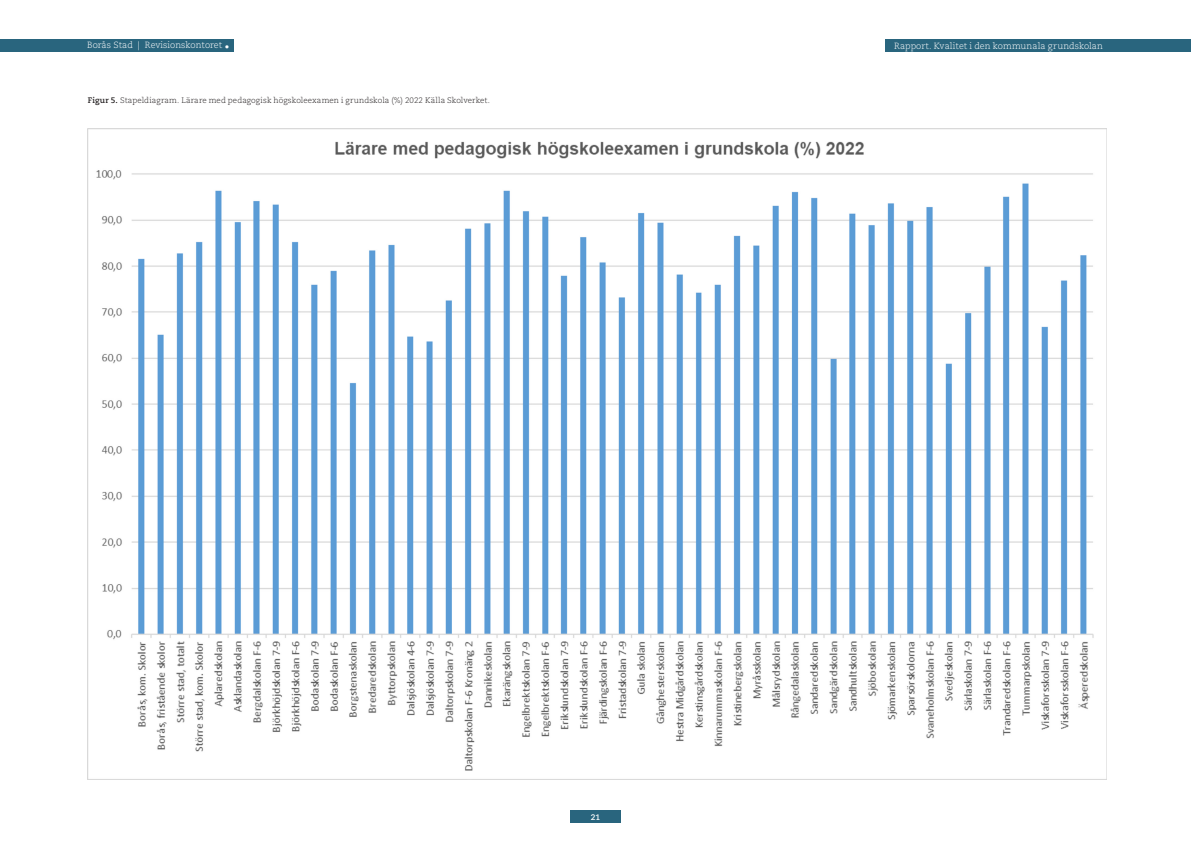
<style>
.page{position:relative;width:1191px;height:842px;background:#fff}
.page>*{position:absolute;margin:0;border:0;box-sizing:border-box;transform-origin:0 0}
.t1{font:300 9px "Caecilia LT Std";color:#fff}
.t2{font:300 8px "Caecilia LT Std";letter-spacing:.01em;color:#231f20}
.t3{font:700 8px "Caecilia LT Std";color:#fff}
.s1{font-weight:700}
</style>
<div class="page">
<img style="left:88px;top:128px;width:1019px;height:652px">
<div style="left:0;top:39px;width:234px;height:13px;background:#29657e"></div>
<div style="left:570px;top:810px;width:51px;height:13px;background:#29657e"></div>
<div style="left:885px;top:39px;width:306px;height:13px;background:#29657e"></div>
<p class="t1" style="left:87px;top:40px;width:144px">Borås Stad | Revisionskontoret •</p>
<p class="t1" style="left:894px;top:41px;width:210px">Rapport. Kvalitet i den kommunala grundskolan</p>
<p class="t2" style="left:88px;top:95px;width:403px"><span class="s1">Figur 5.</span> Stapeldiagram. Lärare med pedagogisk högskoleexamen i grundskola (%) 2022 Källa Skolverket.</p>
<p class="t3" style="left:591px;top:812px;width:11px">21</p>
</div>
